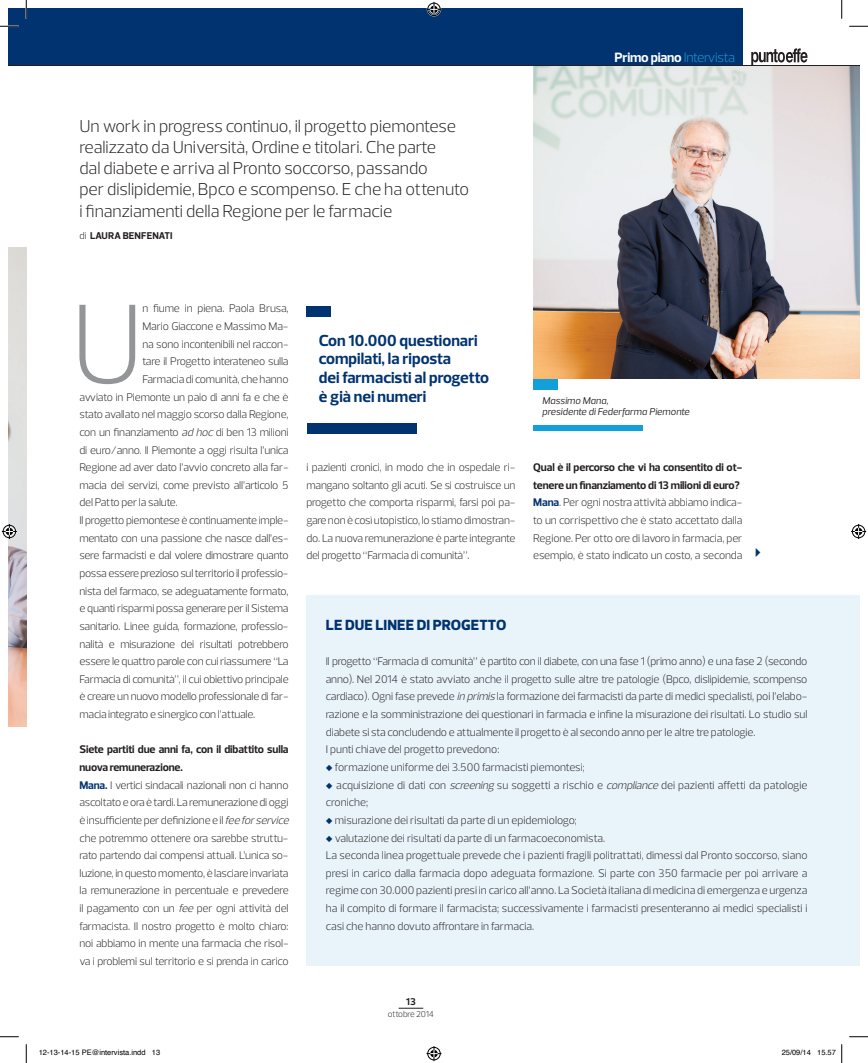
<style>
.page{position:relative;width:868px;height:1063px;background:#fff}
.page>*{position:absolute;margin:0;border:0;box-sizing:border-box;transform-origin:0 0}
.t1{font:300 114.88px "Prelo";color:#939598}
.t2{font:300 17.5px/21.2px "Prelo";letter-spacing:-.005em;color:#231f20}
.t3{font:700 16.25px/18.8px "Prelo";color:#013371}
.t4{font:800 15px "Prelo";letter-spacing:.005em;color:#013371}
.t5{font:700 13.75px "Prelo";letter-spacing:-.02em;color:#fff}
.t6{font:300 11.25px/17.6px "Prelo";letter-spacing:-.015em;color:#231f20}
.t7{font:italic 10px/11.2px "Prelo";color:#231f20}
.t8{font:700 10px "Prelo";letter-spacing:.01em;color:#231f20}
.t9{font:300 8.75px "Prelo";letter-spacing:-.01em;color:#231f20}
.t10{font:7.5px "Helvetica";color:#000}
.s1{font-weight:300}
.s2{font-weight:300;color:#12a0db}
.s3{font-style:italic}
.s4{font-weight:700}
.s5{font-weight:700;color:#013371}
.s6{color:#013371}
</style>
<div class="page">
<img style="left:9px;top:248px;width:17px;height:478px">
<img style="left:533px;top:66px;width:326px;height:313px">
<div style="left:533px;top:379px;width:25px;height:10px;background:#12a0db"></div>
<div style="left:533px;top:426px;width:110px;height:5px;background:#12a0db"></div>
<div style="left:306px;top:306px;width:25px;height:11px;background:#013371"></div>
<div style="left:307px;top:423px;width:110px;height:11px;background:#013371"></div>
<div style="left:306px;top:595px;width:553px;height:370px;background:#e9f3fa"></div>
<hr style="left:742px;top:9px;width:1px;height:56px;background:#231f20">
<hr style="left:9px;top:65px;width:850px;height:1px;background:#231f20">
<svg style="left:751px;top:48px;width:56px;height:17px"></svg>
<svg style="left:398px;top:1007px;width:25px;height:1px"></svg>
<div style="left:9px;top:9px;width:733px;height:56px;background:#013371"></div>
<svg style="left:0;top:25px;width:19px;height:2px"></svg>
<svg style="left:849px;top:25px;width:18px;height:2px"></svg>
<svg style="left:0;top:1036px;width:19px;height:1px"></svg>
<svg style="left:849px;top:1036px;width:18px;height:1px"></svg>
<svg style="left:25px;top:0;width:2px;height:19px"></svg>
<svg style="left:25px;top:1044px;width:2px;height:18px"></svg>
<svg style="left:841px;top:0;width:1px;height:19px"></svg>
<svg style="left:426px;top:2px;width:15px;height:15px"></svg>
<svg style="left:426px;top:1046px;width:15px;height:14px"></svg>
<svg style="left:2px;top:524px;width:15px;height:15px"></svg>
<svg style="left:851px;top:524px;width:15px;height:15px"></svg>
<svg style="left:841px;top:1044px;width:1px;height:18px"></svg>
<p class="t2" style="left:79px;top:115px;width:391px">Un work in progress continuo, il progetto piemontese realizzato da Università, Ordine e titolari. Che parte<br>dal diabete e arriva al Pronto soccorso, passando<br>per dislipidemie, Bpco e scompenso. E che ha ottenuto i finanziamenti della Regione per le farmacie</p>
<p class="t8" style="left:79px;top:229px;width:94px"><span class="s1">di</span> LAURA BENFENATI</p>
<p class="t5" style="left:614px;top:49px;width:122px">Primo piano <span class="s2">Intervista</span></p>
<h1 class="t1" style="left:71px;top:274px;width:75px">U</h1>
<p class="t6" style="left:142px;top:300px;width:148px">n fiume in piena. Paola Brusa,</p>
<p class="t6" style="left:142px;top:317px;width:148px">Mario Giaccone e Massimo Ma-</p>
<p class="t6" style="left:142px;top:335px;width:148px">na sono incontenibili nel raccon-</p>
<p class="t6" style="left:142px;top:353px;width:148px">tare il Progetto interateneo sulla</p>
<p class="t6" style="left:142px;top:370px;width:148px">Farmacia di comunità, che hanno</p>
<p class="t6" style="left:79px;top:388px;width:211px">avviato in Piemonte un paio di anni fa e che è</p>
<p class="t6" style="left:79px;top:405px;width:211px">stato avallato nel maggio scorso dalla Regione,</p>
<p class="t6" style="left:79px;top:423px;width:211px">con un finanziamento <span class="s3">adhoc</span>di ben 13 milioni</p>
<p class="t6" style="left:79px;top:441px;width:211px">di euro/anno. Il Piemonte a oggi risulta l’unica</p>
<p class="t6" style="left:79px;top:458px;width:211px">Regione ad aver dato l’avvio concreto alla far-</p>
<p class="t6" style="left:79px;top:476px;width:211px">macia dei servizi, come previsto all’articolo 5</p>
<p class="t6" style="left:79px;top:494px;width:100px">del Patto per la salute.</p>
<p class="t6" style="left:79px;top:511px;width:211px">Il progetto piemontese è continuamente imple-</p>
<p class="t6" style="left:79px;top:529px;width:211px">mentato con una passione che nasce dall’es-</p>
<p class="t6" style="left:79px;top:547px;width:211px">sere farmacisti e dal volere dimostrare quanto</p>
<p class="t6" style="left:79px;top:564px;width:211px">possa essere prezioso sul territorio il professio-</p>
<p class="t6" style="left:79px;top:582px;width:211px">nista del farmaco, se adeguatamente formato,</p>
<p class="t6" style="left:79px;top:599px;width:211px">e quanti risparmi possa generare per il Sistema</p>
<p class="t6" style="left:79px;top:617px;width:211px">sanitario. Linee guida, formazione, professio-</p>
<p class="t6" style="left:79px;top:635px;width:211px">nalità e misurazione dei risultati potrebbero</p>
<p class="t6" style="left:79px;top:652px;width:211px">essere le quattro parole con cui riassumere “La</p>
<p class="t6" style="left:79px;top:670px;width:211px">Farmacia di comunità”, il cui obiettivo principale</p>
<p class="t6" style="left:79px;top:688px;width:211px">è creare un nuovo modello professionale di far-</p>
<p class="t6" style="left:79px;top:705px;width:177px">macia integrato e sinergico con l’attuale.</p>
<p class="t6" style="left:79px;top:740px;width:214px"><span class="s4">Siete partiti due anni fa, con il dibattito sulla nuova remunerazione.<br></span><span class="s5">Mana.</span> I vertici sindacali nazionali non ci hanno ascoltato e ora è tardi. La remunerazione di oggi è insufficiente per definizione e il <span class="s3">feeforservice </span>che potremmo ottenere ora sarebbe struttu&shy;rato partendo dai compensi attuali. L’unica so&shy;luzione, in questo momento, è lasciare invariata la remunerazione in percentuale e prevedere il pagamento con un <span class="s3">fee</span>per ogni attività del farmacista. Il nostro progetto è molto chiaro: noi abbiamo in mente una farmacia che risol&shy;va i problemi sul territorio e si prenda in carico</p>
<h3 class="t3" style="left:319px;top:331px;width:172px">Con 10.000 questionari compilati, la riposta<br>dei farmacisti al progetto è già nei numeri</h3>
<p class="t7" style="left:542px;top:395px;width:149px">Massimo Mana,<br>presidente di Federfarma Piemonte</p>
<p class="t6" style="left:306px;top:458px;width:211px;text-align:justify">i pazienti cronici, in modo che in ospedale ri&shy;mangano soltanto gli acuti. Se si costruisce un progetto che comporta risparmi, farsi poi pa&shy;gare non è così utopistico, lo stiamo dimostran&shy;do. La nuova remunerazione è parte integrante del progetto “Farmacia di comunità”.</p>
<p class="t6" style="left:533px;top:458px;width:211px"><span class="s4">Qual è il percorso che vi ha consentito di ot&shy;tenere un finanziamento di 13 milioni di euro?<br></span><span class="s5">Mana</span>. Per ogni nostra attività abbiamo indica&shy;to un corrispettivo che è stato accettato dalla Regione. Per otto ore di lavoro in farmacia, per esempio, è stato indicato un costo, a seconda</p>
<h3 class="t4" style="left:326px;top:615px;width:182px">LE DUE LINEE DI PROGETTO</h3>
<p class="t6" style="left:326px;top:652px;width:483px">Il progetto “Farmacia di comunità” è partito con il diabete, con una fase 1 (primo anno) e una fase 2 (secondo anno). Nel 2014 è stato avviato anche il progetto sulle altre tre patologie (Bpco, dislipidemie, scompenso cardiaco). Ogni fase prevede <span class="s3">inprimis</span>la formazione dei farmacisti da parte di medici specialisti, poi l’elabo&shy;razione e la somministrazione dei questionari in farmacia e infine la misurazione dei risultati. Lo studio sul diabete si sta concludendo e attualmente il progetto è al secondo anno per le altre tre patologie.<br>I punti chiave del progetto prevedono:</p>
<p class="t6" style="left:326px;top:758px;width:260px"><span class="s6">◆</span> formazione uniforme dei 3.500 farmacisti piemontesi;</p>
<p class="t6" style="left:326px;top:776px;width:483px"><span class="s6">◆</span> acquisizione di dati con <span class="s3">screening</span> su soggetti a rischio e <span class="s3">compliance</span>dei pazienti affetti da patologie croniche;</p>
<p class="t6" style="left:326px;top:811px;width:252px"><span class="s6">◆</span> misurazione dei risultati da parte di un epidemiologo;</p>
<p class="t6" style="left:326px;top:828px;width:483px"><span class="s6">◆</span> valutazione dei risultati da parte di un farmacoeconomista.<br>La seconda linea progettuale prevede che i pazienti fragili politrattati, dimessi dal Pronto soccorso, siano presi in carico dalla farmacia dopo adeguata formazione. Si parte con 350 farmacie per poi arrivare a regime con 30.000 pazienti presi in carico all’anno. La Società italiana di medicina di emergenza e urgenza ha il compito di formare il farmacista; successivamente i farmacisti presenteranno ai medici specialisti i casi che hanno dovuto affrontare in farmacia.</p>
<p class="t8" style="left:406px;top:995px;width:11px">13</p>
<p class="t9" style="left:388px;top:1008px;width:48px">ottobre 2014</p>
<p class="t10" style="left:39px;top:1046px;width:123px">12-13-14-15 PE@intervista.indd 13</p>
<p class="t10" style="left:781px;top:1046px;width:56px">25/09/14 15.57</p>
</div>
